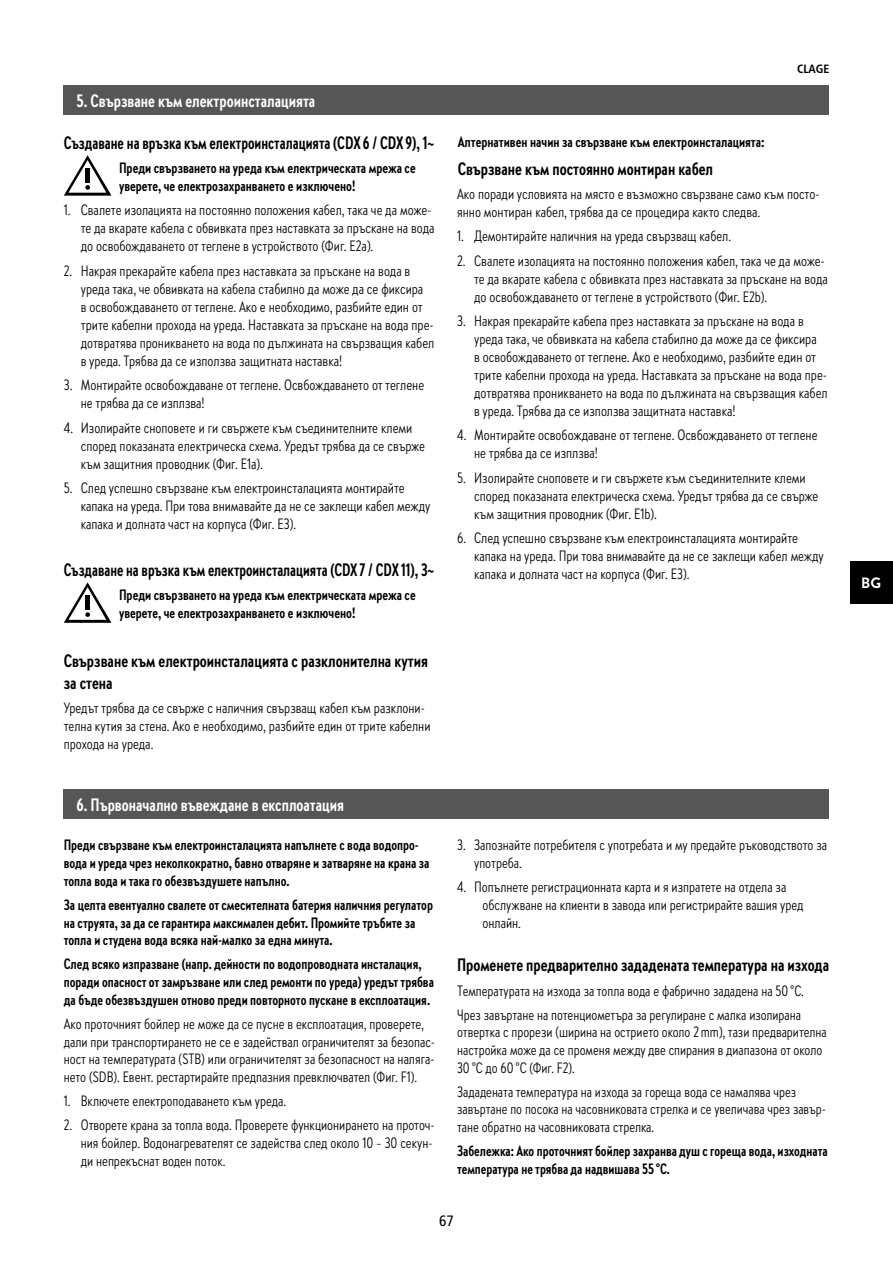
<style>
.page{position:relative;width:893px;height:1263px;background:#fff}
.page>*{position:absolute;margin:0;border:0;box-sizing:border-box;transform-origin:0 0}
.t1{font:700 18px/21.6px "Brandon Text Cond";color:#000}
.t2{font:700 18px "Brandon Text Cond";color:#fff}
.t3{font:700 18px "Brandon Text Cond";color:#000;scale:.92 1}
.t4{font:700 18px "Brandon Text Cond";color:#000;scale:.93 1}
.t5{font:15px/18px "Brandon Text Cond";color:#000}
.t6{font:700 15px/17.7px "Brandon Text Cond";color:#000}
.t7{font:700 15px "Brandon Text";color:#fff}
.t8{font:condensed 15px "Frutiger Neue LTW1 G";color:#000}
.t9{font:700 condensed 12px "Frutiger Neue LTW1 G";color:#000}
</style>
<div class="page">
<div style="left:850px;top:561px;width:43px;height:43px;background:#000"></div>
<svg style="left:64px;top:155px;width:47px;height:41px"></svg>
<div style="left:64px;top:789px;width:765px;height:30px;background:#565656"></div>
<div style="left:64px;top:85px;width:765px;height:30px;background:#565656"></div>
<svg style="left:64px;top:582px;width:47px;height:41px"></svg>
<p class="t2" style="left:77px;top:89px;width:240px">5. Свързване към електроинсталацията</p>
<p class="t4" style="left:64px;top:130px;width:400px">Създаване на връзка към електроинсталацията (CDX 6 / CDX 9), 1~</p>
<p class="t6" style="left:119px;top:158px;width:298px">Преди свързването на уреда към електрическата мрежа се уверете, че електрозахранването е изключено!</p>
<p class="t5" style="left:81px;top:201px;width:355px;text-indent:-17px">1. Свалете изолацията на постоянно положения кабел, така че да може&shy;те да вкарате кабела с обвивката през наставката за пръскане на вода до освобождаването от теглене в устройството (Фиг. E2a).</p>
<p class="t5" style="left:81px;top:261px;width:355px;text-indent:-17px">2. Накрая прекарайте кабела през наставката за пръскане на вода в уреда така, че обвивката на кабела стабилно да може да се фиксира<br>в освобождаването от теглене. Ако е необходимо, разбийте един от трите кабелни прохода на уреда. Наставката за пръскане на вода пре&shy;дотвратява проникването на вода по дължината на свързващия кабел в уреда. Трябва да се използва защитната наставка!</p>
<p class="t5" style="left:81px;top:376px;width:345px;text-indent:-17px">3. Монтирайте освобождаване от теглене. Освбождаването от теглене не трябва да се изплзва!</p>
<p class="t5" style="left:81px;top:418px;width:346px;text-indent:-17px">4. Изолирайте сноповете и ги свържете към съединителните клеми според показаната електрическа схема. Уредът трябва да се свърже към защитния проводник (Фиг. E1a).</p>
<p class="t5" style="left:81px;top:478px;width:351px;text-indent:-17px">5. След успешно свързване към електроинсталацията монтирайте капака на уреда. При това внимавайте да не се заклещи кабел между капака и долната част на корпуса (Фиг. E3).</p>
<p class="t3" style="left:64px;top:557px;width:404px">Създаване на връзка към електроинсталацията (CDX 7 / CDX 11), 3~</p>
<p class="t6" style="left:119px;top:585px;width:298px">Преди свързването на уреда към електрическата мрежа се уверете, че електрозахранването е изключено!</p>
<p class="t1" style="left:64px;top:650px;width:366px">Свързване към електроинсталацията с разклонителна кутия за стена</p>
<p class="t5" style="left:64px;top:699px;width:368px">Уредът трябва да се свърже с наличния свързващ кабел към разклони&shy;телна кутия за стена. Ако е необходимо, разбийте един от трите кабелни прохода на уреда.</p>
<p class="t2" style="left:77px;top:792px;width:269px">6. Първоначално въвеждане в експлоатация</p>
<p class="t6" style="left:64px;top:836px;width:367px">Преди свързване към електроинсталацията напълнете с вода водопро&shy;вода и уреда чрез неколкократно, бавно отваряне и затваряне на крана за топла вода и така го обезвъздушете напълно.</p>
<p class="t6" style="left:64px;top:895px;width:371px">За целта евентуално свалете от смесителната батерия наличния регулатор на струята, за да се гарантира максимален дебит. Промийте тръбите за топла и студена вода всяка най-малко за една минута.</p>
<p class="t6" style="left:64px;top:955px;width:372px">След всяко изпразване (напр. дейности по водопроводната инсталация, поради опасност от замръзване или след ремонти по уреда) уредът трябва да бъде обезвъздушен отново преди повторното пускане в експлоатация.</p>
<p class="t5" style="left:64px;top:1014px;width:373px">Ако проточният бойлер не може да се пусне в експлоатация, проверете, дали при транспортирането не се е задействал ограничителят за безопас&shy;ност на температурата (STB) или ограничителят за безопасност на наляга&shy;нето (SDB). Евент. рестартирайте предпазния превключвател (Фиг. F1).</p>
<p class="t5" style="left:64px;top:1091px;width:224px">1. Включете електроподаването към уреда.</p>
<p class="t5" style="left:81px;top:1115px;width:355px;text-indent:-17px">2. Отворете крана за топла вода. Проверете функционирането на проточ&shy;ния бойлер. Водонагревателят се задейства след около 10 – 30 секун&shy;ди непрекъснат воден поток.</p>
<p class="t6" style="left:458px;top:132px;width:308px">Алтернативен начин за свързване към електроинсталацията:</p>
<p class="t1" style="left:458px;top:157px;width:257px">Свързване към постоянно монтиран кабел</p>
<p class="t9" style="left:797px;top:62px;width:34px">CLAGE</p>
<p class="t5" style="left:457px;top:184px;width:364px">Ако поради условията на място е възможно свързване само към посто&shy;янно монтиран кабел, трябва да се процедира както следва.</p>
<p class="t5" style="left:457px;top:227px;width:276px">1. Демонтирайте наличния на уреда свързващ кабел.</p>
<p class="t5" style="left:474px;top:251px;width:355px;text-indent:-17px">2. Свалете изолацията на постоянно положения кабел, така че да може&shy;те да вкарате кабела с обвивката през наставката за пръскане на вода до освобождаването от теглене в устройството (Фиг. E2b).</p>
<p class="t5" style="left:474px;top:311px;width:355px;text-indent:-17px">3. Накрая прекарайте кабела през наставката за пръскане на вода в уреда така, че обвивката на кабела стабилно да може да се фиксира<br>в освобождаването от теглене. Ако е необходимо, разбийте един от трите кабелни прохода на уреда. Наставката за пръскане на вода пре&shy;дотвратява проникването на вода по дължината на свързващия кабел в уреда. Трябва да се използва защитната наставка!</p>
<p class="t5" style="left:474px;top:426px;width:345px;text-indent:-17px">4. Монтирайте освобождаване от теглене. Освбождаването от теглене не трябва да се изплзва!</p>
<p class="t5" style="left:474px;top:468px;width:346px;text-indent:-17px">5. Изолирайте сноповете и ги свържете към съединителните клеми според показаната електрическа схема. Уредът трябва да се свърже към защитния проводник (Фиг. E1b).</p>
<p class="t5" style="left:474px;top:528px;width:351px;text-indent:-17px">6. След успешно свързване към електроинсталацията монтирайте капака на уреда. При това внимавайте да не се заклещи кабел между капака и долната част на корпуса (Фиг. E3).</p>
<p class="t5" style="left:474px;top:836px;width:354px;text-indent:-17px">3. Запознайте потребителя с употребата и му предайте ръководството за употреба.</p>
<p class="t5" style="left:483px;top:878px;width:322px;text-indent:-26px">4. Попълнете регистрационната карта и я изпратете на отдела за обслужване на клиенти в завода или регистрирайте вашия уред онлайн.</p>
<p class="t1" style="left:457px;top:954px;width:374px">Променете предварително зададената температура на изхода</p>
<p class="t5" style="left:457px;top:978px;width:348px;line-height:24.2px">Температурата на изхода за топла вода е фабрично зададена на 50 °C.<br>Чрез завъртане на потенциометъра за регулиране с малка изолирана</p>
<p class="t5" style="left:457px;top:1023px;width:371px">отвертка с прорези (ширина на острието около 2mm), тази предварителна настройка може да се променя между две спирания в диапазона от около<br>30 °C до 60 °C (Фиг. F2).</p>
<p class="t5" style="left:457px;top:1082px;width:370px">Зададената температура на изхода за гореща вода се намалява чрез завъртане по посока на часовниковата стрелка и се увеличава чрез завър&shy;тане обратно на часовниковата стрелка.</p>
<p class="t6" style="left:457px;top:1142px;width:372px">Забележка: Ако проточният бойлер захранва душ с гореща вода, изходната температура не трябва да надвишава 55 °C.</p>
<p class="t8" style="left:439px;top:1212px;width:16px">67</p>
<p class="t7" style="left:861px;top:572px;width:22px">BG</p>
</div>
